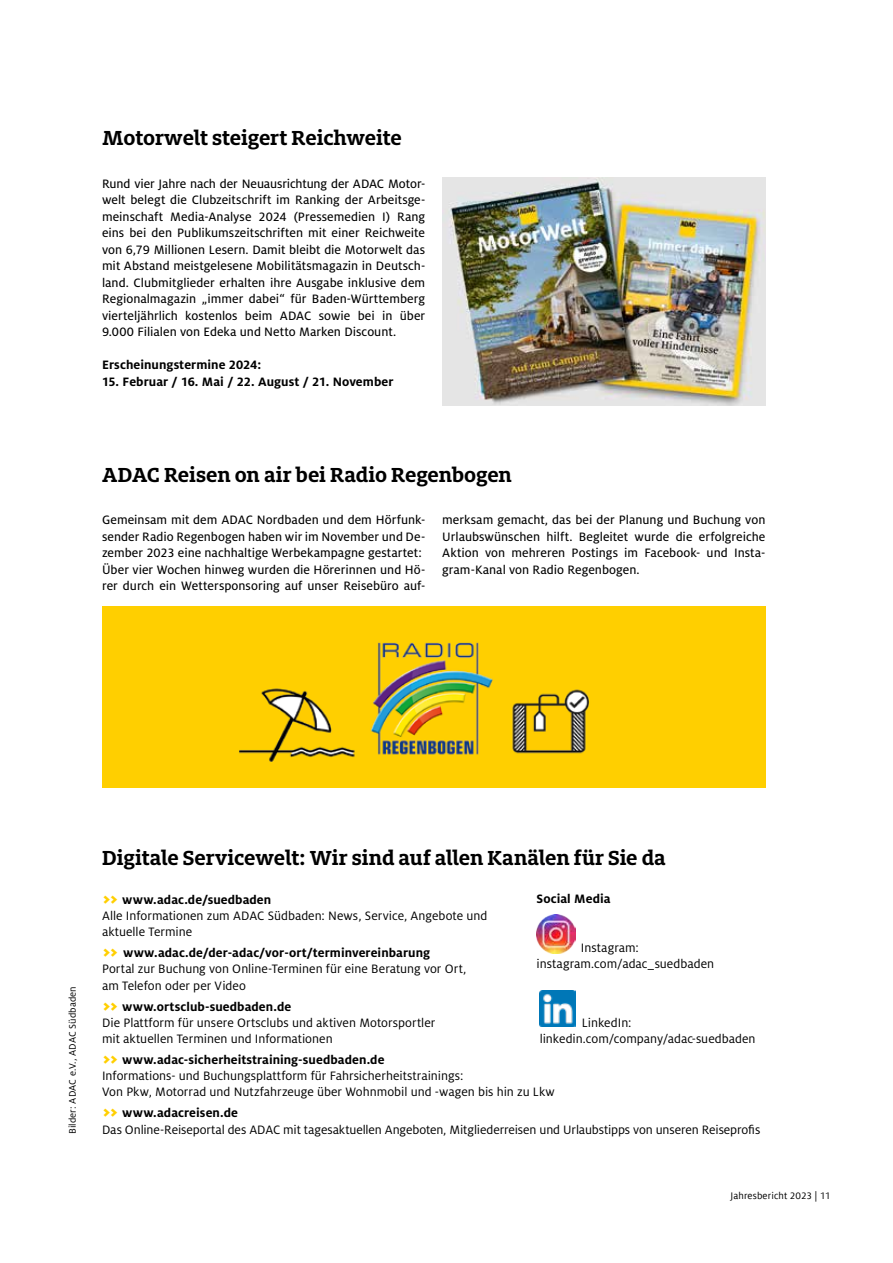
<style>
.page{position:relative;width:893px;height:1263px;background:#fff}
.page>*{position:absolute;margin:0;border:0;box-sizing:border-box;transform-origin:0 0}
.t1{font:700 22.5px "Milo Slabfor ADAC";letter-spacing:-.005em;color:#000}
.t2{font:13.5px/16.5px "Milo ADAC Text";letter-spacing:.005em;color:#000;text-align:justify}
.t3{font:13.5px/16.2px "Milo ADAC";color:#000}
.t4{font:700 13.5px "Milo ADAC";letter-spacing:.005em;color:#000}
.t5{font:10.5px "Milo ADAC";letter-spacing:.01em;color:#000}
.t6{font:10.5px "Milofor ADAC Offc";letter-spacing:.01em;color:#000}
.s1{font-weight:900;font-size:16.5px;color:#ffcf00}
.s2{font-weight:700}
.s3{font-family:"Milo ADAC Text"}
</style>
<div class="page">
<img style="left:102px;top:606px;width:663px;height:182px">
<img style="left:536px;top:914px;width:39px;height:39px">
<img style="left:442px;top:177px;width:323px;height:228px">
<img style="left:539px;top:991px;width:36px;height:36px">
<h1 class="t1" style="left:102px;top:124px;width:301px">Motorwelt steigert Reichweite</h1>
<p class="t2" style="left:102px;top:175px;width:325px">Rund vier Jahre nach der Neuausrichtung der ADAC Motor&shy;welt belegt die Clubzeitschrift im Ranking der Arbeitsge&shy;meinschaft Media-Analyse 2024 (Pressemedien I) Rang eins bei den Publikumszeitschriften mit einer Reichweite von 6,79 Millionen Lesern. Damit bleibt die Motorwelt das mit Abstand meistgelesene Mobilitätsmagazin in Deutsch&shy;land. Clubmitglieder erhalten ihre Ausgabe inklusive dem Regionalmagazin „immer dabei“ für Baden-Württemberg vierteljährlich kostenlos beim ADAC sowie bei in über 9.000 Filialen von Edeka und Netto Marken Discount.</p>
<p class="t4" style="left:102px;top:357px;width:161px">Erscheinungstermine 2024:</p>
<p class="t4" style="left:102px;top:374px;width:293px">15. Februar / 16. Mai / 22. August / 21. November</p>
<h1 class="t1" style="left:102px;top:460px;width:411px">ADAC Reisen on air bei Radio Regenbogen</h1>
<p class="t2" style="left:442px;top:512px;width:325px">merksam gemacht, das bei der Planung und Buchung von Urlaubswünschen hilft. Begleitet wurde die erfolgreiche Aktion von mehreren Postings im Facebook- und Insta&shy;gram-Kanal von Radio Regenbogen.</p>
<p class="t2" style="left:102px;top:512px;width:325px;text-align:left">Gemeinsam mit dem ADAC Nordbaden und dem Hörfunk&shy;sender Radio Regenbogen haben wir im November und De&shy;zember 2023 eine nachhaltige Werbekampagne gestartet:<br>Über vier Wochen hinweg wurden die Hörerinnen und Hö&shy;rer durch ein Wettersponsoring auf unser Reisebüro auf-</p>
<p class="t5" style="left:67px;top:1134px;width:149px;rotate:-90deg">Bilder: ADAC e.V., ADAC Südbaden</p>
<h1 class="t1" style="left:102px;top:843px;width:565px">Digitale Servicewelt: Wir sind auf allen Kanälen für Sie da</h1>
<p class="t3" style="left:102px;top:892px;width:387px"><span class="s1">&gt;&gt;</span> <span class="s2">www.adac.de/suedbaden<br></span>Alle Informationen zum ADAC Südbaden: News, Service, Angebote und aktuelle Termine</p>
<p class="t3" style="left:102px;top:945px;width:366px"><span class="s1">&gt;&gt;</span> <span class="s2">www.adac.de/der-adac/vor-ort/terminvereinbarung<br></span>Portal zur Buchung von Online-Terminen für eine Beratung vor Ort, am Telefon oder per Video</p>
<p class="t3" style="left:102px;top:998px;width:335px"><span class="s1">&gt;&gt;</span> <span class="s2">www.ortsclub-suedbaden.de<br></span>Die Plattform für unsere Ortsclubs und aktiven Motorsportler mit aktuellen Terminen und Informationen</p>
<p class="t3" style="left:102px;top:1052px;width:454px"><span class="s1">&gt;&gt;</span> <span class="s2">www.adac-sicherheitstraining-suedbaden.de<br></span>Informations- und Buchungsplattform für Fahrsicherheitstrainings:<br>Von Pkw, Motorrad und Nutzfahrzeuge über Wohnmobil und -wagen bis hin zu Lkw</p>
<p class="t4" style="left:102px;top:1105px;width:138px"><span class="s1">&gt;&gt;</span> www.adacreisen.de</p>
<p class="t4" style="left:536px;top:891px;width:75px">Social Media</p>
<p class="t3" style="left:536px;top:940px;width:179px;text-indent:44px">Instagram: instagram.com/adac_suedbaden</p>
<p class="t3" style="left:540px;top:1014px;width:217px;text-indent:42px">LinkedIn: linkedin.com/company/adac-suedbaden</p>
<p class="t3" style="left:102px;top:1121px;width:660px">Das Online-Reiseportal des ADAC mit tagesaktuellen Angeboten, Mitgliederreisen und Urlaubstipps von unseren Reiseprofis</p>
<p class="t6" style="left:731px;top:1190px;width:102px">Jahresbericht 2023 <span class="s3">|</span> 11</p>
</div>
